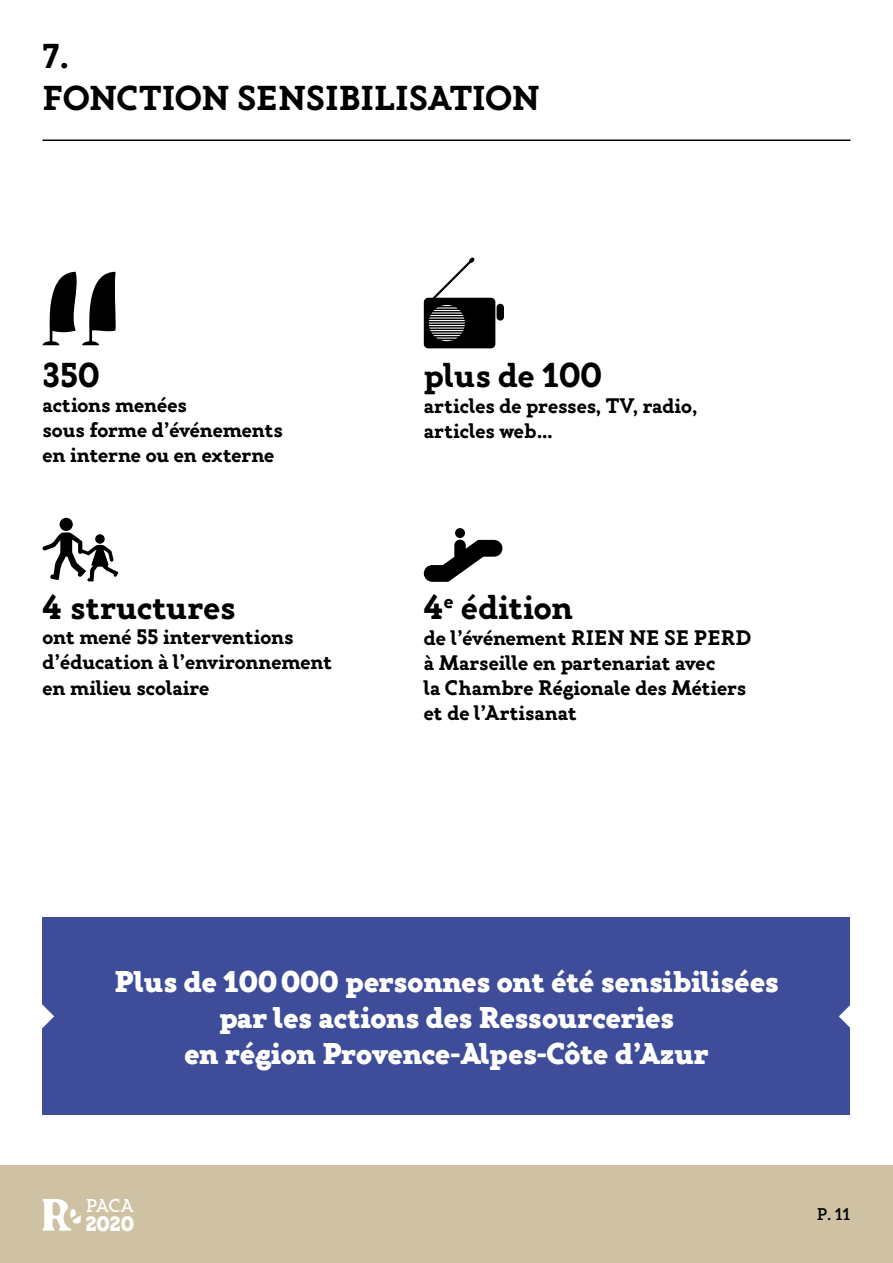
<style>
.page{position:relative;width:893px;height:1263px;background:#fff}
.page>*{position:absolute;margin:0;border:0;box-sizing:border-box;transform-origin:0 0}
.t1{font:700 34.5px/41.4px "Gambero";color:#000}
.t2{font:900 30px/36px "Gambero";color:#fff;text-align:center}
.t3{font:700 21px/25.2px "Gambero";color:#000}
.t4{font:900 20.85px "Gambero";color:#fff}
.t5{font:500 18.6px "Gambero";color:#fff}
.t6{font:500 16.95px "Gambero";color:#000}
</style>
<div class="page">
<div style="left:0;top:1165px;width:893px;height:98px;background:#cfc2a4"></div>
<svg style="left:43px;top:1199px;width:38px;height:32px"></svg>
<hr style="left:43px;top:139px;width:807px;height:2px;background:#000">
<svg style="left:43px;top:272px;width:73px;height:73px"></svg>
<div style="left:60px;top:518px;width:13px;height:13px;background:#000;border-radius:50%"></div>
<svg style="left:42px;top:532px;width:76px;height:49px"></svg>
<div style="left:95px;top:534px;width:10px;height:10px;background:#000;border-radius:50%"></div>
<div style="left:43px;top:917px;width:807px;height:198px;background:#3e4c9a"></div>
<div style="left:497px;top:304px;width:7px;height:17px;background:#000;border-radius:4px"></div>
<svg style="left:424px;top:257px;width:71px;height:91px"></svg>
<svg style="left:424px;top:540px;width:78px;height:42px"></svg>
<div style="left:455px;top:528px;width:10px;height:10px;background:#000;border-radius:50%"></div>
<svg style="left:42px;top:989px;width:12px;height:54px"></svg>
<svg style="left:839px;top:1005px;width:11px;height:23px"></svg>
<h1 class="t1" style="left:43px;top:36px;width:499px">7.<br>FONCTION SENSIBILISATION</h1>
<h1 class="t1" style="left:43px;top:354px;width:59px">350</h1>
<p class="t3" style="left:43px;top:392px;width:242px">actions menées<br>sous forme d’événements en interne ou en externe</p>
<h1 class="t1" style="left:43px;top:587px;width:194px">4 structures</h1>
<p class="t3" style="left:43px;top:624px;width:291px">ont mené 55 interventions d’éducation à l’environnement en milieu scolaire</p>
<h1 class="t1" style="left:424px;top:355px;width:180px">plus de 100</h1>
<p class="t3" style="left:424px;top:393px;width:275px">articles de presses, TV, radio, articles web…</p>
<h1 class="t1" style="left:424px;top:587px;width:151px">4<sup>e</sup> édition</h1>
<p class="t3" style="left:424px;top:625px;width:329px">de l’événement RIEN NE SE PERD à Marseille en partenariat avec<br>la Chambre Régionale des Métiers et de l’Artisanat</p>
<h2 class="t2" style="left:115px;top:963px;width:665px">Plus de 100000 personnes ont été sensibilisées par les actions des Ressourceries<br>en région Provence-Alpes-Côte d’Azur</h2>
<p class="t5" style="left:86px;top:1194px;width:49px">PACA</p>
<p class="t4" style="left:86px;top:1210px;width:50px">2020</p>
<p class="t6" style="left:817px;top:1204px;width:35px">P. 11</p>
</div>
